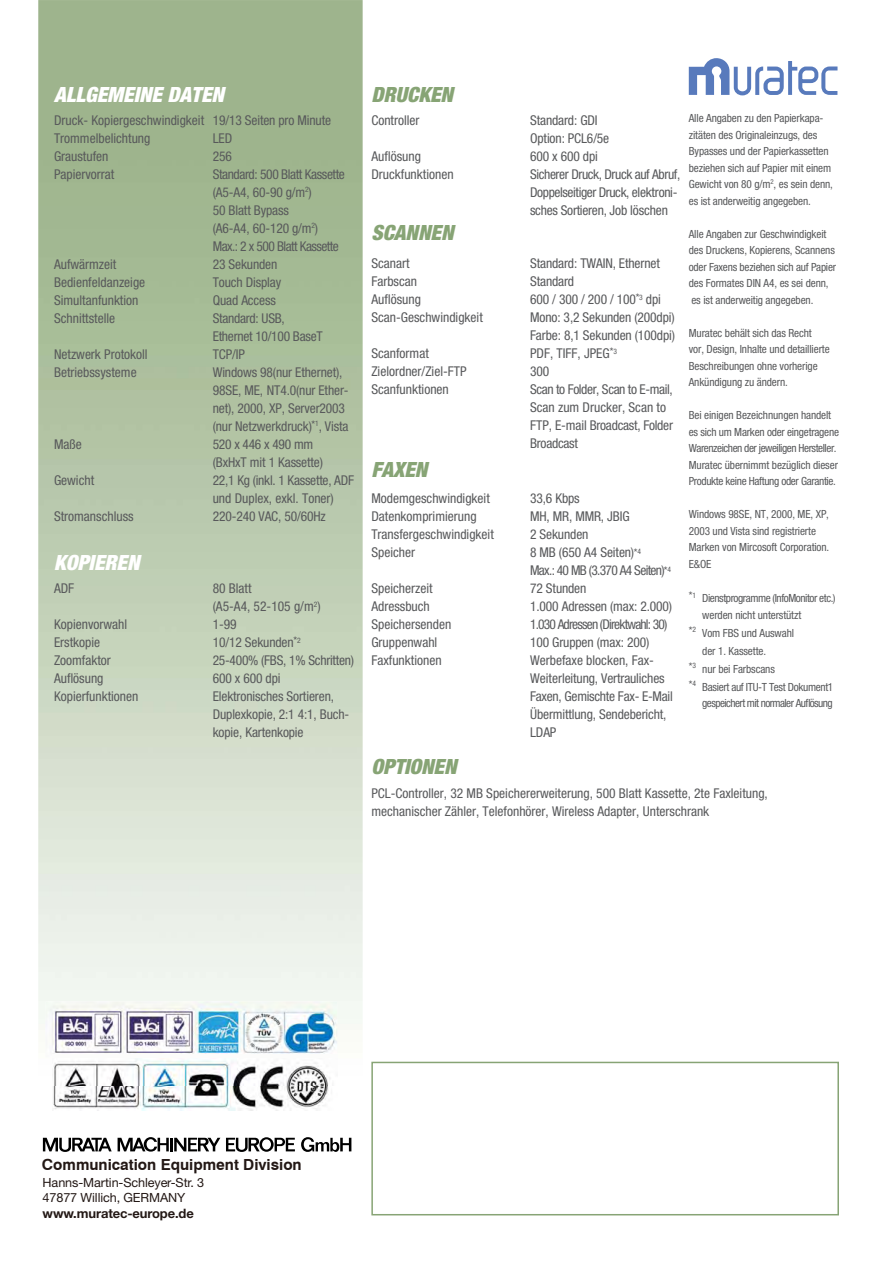
<style>
.page{position:relative;width:893px;height:1263px;background:#fff}
.page>*{position:absolute;margin:0;border:0;box-sizing:border-box;transform-origin:0 0}
.t1{font:italic 900 condensed 21px "Helvetica Neue";color:#87a475}
.t2{font:italic 900 condensed 21px "Helvetica Neue";color:#fff}
.t3{font:700 15.3px "Swiss 721 BT";color:#231815}
.t4{font:condensed 13.5px/18px "Helvetica Neue";letter-spacing:-.01em;color:#58595b}
.t5{font:700 12.9px "Helvetica Neue";letter-spacing:-.01em;color:#231815}
.t6{font:12.6px/15.1px "Helvetica Neue";letter-spacing:-.01em;color:#231815}
.t7{font:condensed 11.25px/16.5px "Helvetica Neue";letter-spacing:-.01em;color:#58595b}
.t8{font:condensed 11.25px/16.5px "Helvetica Neue";letter-spacing:-.04em;color:#58595b}
.t9{font:condensed 11.25px "Helvetica Neue";letter-spacing:-.05em;color:#58595b}
.t10{font:condensed 11.25px "Helvetica Neue";letter-spacing:-.03em;color:#58595b}
.s1{font-size:10.5px}
</style>
<div class="page">
<svg style="left:689px;top:58px;width:148px;height:37px"></svg>
<img style="left:38px;top:0;width:325px;height:1037px">
<img style="left:45px;top:1001px;width:292px;height:53px">
<img style="left:53px;top:1058px;width:277px;height:52px">
<div style="left:371px;top:1062px;width:468px;height:153px;border:2px solid #87a475"></div>
<svg style="left:43px;top:1138px;width:69px;height:14px"></svg>
<svg style="left:118px;top:1137px;width:102px;height:14px"></svg>
<svg style="left:226px;top:1137px;width:69px;height:15px"></svg>
<svg style="left:301px;top:1137px;width:50px;height:15px"></svg>
<h1 class="t2" style="left:54px;top:82px;width:171px">ALLGEMEINE DATEN</h1>
<p class="t4" style="left:54px;top:111px;width:152px">Druck- Kopiergeschwindigkeit<br>Trommelbelichtung<br>Graustufen<br>Papiervorrat</p>
<p class="t4" style="left:54px;top:255px;width:93px">Aufwärmzeit<br>Bedienfeldanzeige<br>Simultanfunktion<br>Schnittstelle</p>
<p class="t4" style="left:54px;top:345px;width:95px">Netzwerk Protokoll<br>Betriebssysteme</p>
<p class="t4" style="left:54px;top:435px;width:29px">Maße</p>
<p class="t4" style="left:54px;top:471px;width:42px">Gewicht</p>
<p class="t4" style="left:54px;top:507px;width:81px">Stromanschluss</p>
<p class="t4" style="left:213px;top:111px;width:143px">19/13 Seiten pro Minute<br>LED<br>256<br>Standard: 500 Blatt Kassette (A5-A4, 60-90 g/m<sup>2</sup>)<br>50 Blatt Bypass<br>(A6-A4, 60-120 g/m<sup>2</sup>)<br>Max.: 2 x 500 Blatt Kassette<br>23 Sekunden<br>Touch Display<br>Quad Access<br>Standard: USB,<br>Ethernet 10/100 BaseT<br>TCP/IP<br>Windows 98(nur Ethernet),<br>98SE, ME, NT4.0(nur Ether&shy;net), 2000, XP, Server2003 (nur Netzwerkdruck)<sup>*</sup><sup>1</sup>, Vista<br>520 x 446 x 490 mm<br>(BxHxT mit 1 Kassette)<br>22,1 Kg (inkl. 1 Kassette, ADF und Duplex, exkl. Toner)<br>220-240 VAC, 50/60Hz</p>
<h1 class="t2" style="left:54px;top:549px;width:87px">KOPIEREN</h1>
<p class="t4" style="left:54px;top:579px;width:22px">ADF</p>
<p class="t4" style="left:54px;top:615px;width:86px">Kopienvorwahl<br>Erstkopie<br>Zoomfaktor<br>Auflösung<br>Kopierfunktionen</p>
<p class="t4" style="left:213px;top:579px;width:143px">80 Blatt<br>(A5-A4, 52-105 g/m<sup>2</sup>)<br>1-99<br>10/12 Sekunden<sup>*</sup><sup>2<br></sup>25-400% (FBS, 1% Schritten)<br>600 x 600 dpi<br>Elektronisches Sortieren,<br>Duplexkopie, 2:1 4:1, Buch&shy;kopie, Kartenkopie</p>
<h1 class="t1" style="left:371px;top:82px;width:83px">DRUCKEN</h1>
<p class="t4" style="left:371px;top:111px;width:50px">Controller</p>
<p class="t4" style="left:371px;top:147px;width:84px">Auflösung<br>Druckfunktionen</p>
<h1 class="t1" style="left:371px;top:220px;width:84px">SCANNEN</h1>
<p class="t4" style="left:371px;top:255px;width:113px">Scanart<br>Farbscan<br>Auflösung<br>Scan-Geschwindigkeit</p>
<p class="t4" style="left:371px;top:345px;width:97px">Scanformat<br>Zielordner/Ziel-FTP<br>Scanfunktionen</p>
<h1 class="t1" style="left:371px;top:456px;width:57px">FAXEN</h1>
<p class="t4" style="left:371px;top:489px;width:124px">Modemgeschwindigkeit<br>Datenkomprimierung<br>Transfergeschwindigkeit<br>Speicher</p>
<p class="t4" style="left:371px;top:579px;width:81px">Speicherzeit<br>Adressbuch<br>Speichersenden<br>Gruppenwahl<br>Faxfunktionen</p>
<h1 class="t1" style="left:371px;top:754px;width:87px">OPTIONEN</h1>
<p class="t4" style="left:530px;top:111px;width:152px">Standard: GDI<br>Option: PCL6/5e<br>600 x 600 dpi<br>Sicherer Druck, Druck auf Abruf,<br>Doppelseitiger Druck, elektroni&shy;sches Sortieren, Job löschen</p>
<p class="t4" style="left:530px;top:255px;width:147px">Standard: TWAIN, Ethernet<br>Standard<br>600 / 300 / 200 / 100<sup>*</sup><sup>3</sup> dpi<br>Mono: 3,2 Sekunden (200dpi)<br>Farbe: 8,1 Sekunden (100dpi)<br>PDF, TIFF, JPEG<sup>*</sup><sup>3<br></sup>300<br>Scan to Folder, Scan to E-mail,<br>Scan zum Drucker, Scan to<br>FTP, E-mail Broadcast, Folder<br>Broadcast</p>
<p class="t4" style="left:530px;top:489px;width:144px">33,6 Kbps<br>MH, MR, MMR, JBIG<br>2 Sekunden<br>8 MB (650 A4 Seiten)<span class="s1">*</span><sup>4<br></sup>Max.: 40 MB (3.370 A4 Seiten)<span class="s1">*</span><sup>4<br></sup>72 Stunden<br>1.000 Adressen (max: 2.000)<br>1.030 Adressen (Direktwahl: 30)<br>100 Gruppen (max: 200)<br>Werbefaxe blocken, Fax-<br>Weiterleitung, Vertrauliches<br>Faxen, Gemischte Fax- E-Mail<br>Übermittlung, Sendebericht,<br>LDAP</p>
<p class="t7" style="left:689px;top:110px;width:146px">Alle Angaben zu den Papierkapa&shy;zitäten des Originaleinzugs, des Bypasses und der Papierkassetten beziehen sich auf Papier mit einem Gewicht von 80 g/m<sup>2</sup>, es sein denn, es ist anderweitig angegeben.</p>
<p class="t7" style="left:689px;top:226px;width:149px">Alle Angaben zur Geschwindigkeit des Druckens, Kopierens, Scannens oder Faxens beziehen sich auf Papier des Formates DIN A4, es sei denn, es ist anderweitig angegeben.</p>
<p class="t7" style="left:689px;top:325px;width:142px">Muratec behält sich das Recht vor, Design, Inhalte und detaillierte<br>Beschreibungen ohne vorherige<br>Ankündigung zu ändern.</p>
<p class="t7" style="left:689px;top:407px;width:152px">Bei einigen Bezeichnungen handelt es sich um Marken oder eingetragene Warenzeichen der jeweiligen Hersteller.<br>Muratec übernimmt bezüglich dieser Produkte keine Haftung oder Garantie.</p>
<p class="t7" style="left:689px;top:506px;width:142px">Windows 98SE, NT, 2000, ME, XP,<br>2003 und Vista sind registrierte<br>Marken von Mircosoft Corporation.<br>E&amp;OE</p>
<p class="t8" style="left:702px;top:590px;width:135px;text-indent:-14px"><sup>*</sup><sup>1</sup> Dienstprogramme (InfoMonitor etc.) werden nicht unterstützt</p>
<p class="t7" style="left:689px;top:625px;width:107px"><sup>*</sup><sup>2</sup> Vom FBS und Auswahl</p>
<p class="t7" style="left:702px;top:643px;width:65px">der 1. Kassette.</p>
<p class="t7" style="left:689px;top:661px;width:88px"><sup>*</sup><sup>3</sup> nur bei Farbscans</p>
<p class="t10" style="left:689px;top:680px;width:146px"><sup>*</sup><sup>4</sup> Basiert auf ITU-T Test Dokument1</p>
<p class="t9" style="left:702px;top:697px;width:132px">gespeichert mit normaler Auflösung</p>
<p class="t4" style="left:371px;top:784px;width:398px">PCL-Controller, 32 MB Speichererweiterung, 500 Blatt Kassette, 2te Faxleitung, mechanischer Zähler, Telefonhörer, Wireless Adapter, Unterschrank</p>
<p class="t3" style="left:42px;top:1156px;width:261px">Communication Equipment Division</p>
<p class="t6" style="left:43px;top:1174px;width:163px">Hanns-Martin-Schleyer-Str. 3<br>47877 Willich, GERMANY</p>
<p class="t5" style="left:43px;top:1205px;width:153px">www.muratec-europe.de</p>
</div>
